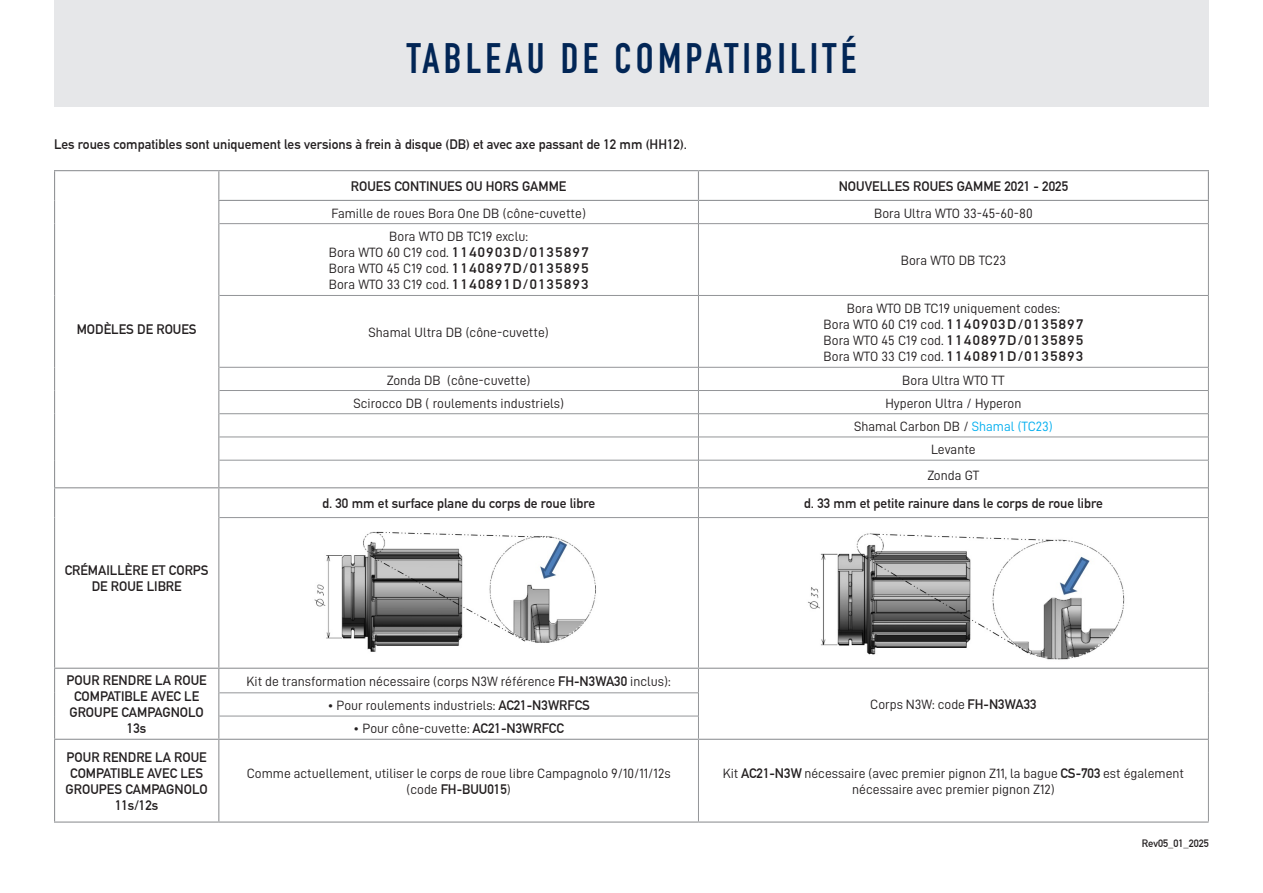
<style>
.page{position:relative;width:1263px;height:893px;background:#fff}
.page>*{position:absolute;margin:0;border:0;box-sizing:border-box;transform-origin:0 0}
.t1{font:700 42px "DIN Condensed";letter-spacing:.1em;color:#022656}
.Normale{font:13.5px/16.2px "D DIN";color:#231f20;text-align:center}
.t2{font:700 13.5px/16.2px "DIN Alternate";color:#231f20;text-align:center}
.Normale-2{font:700 10.5px "DIN Alternate";color:#231f20}
.s1{font-family:"DIN Alternate";font-weight:700}
.s2{color:#00aeef}
.s3{font-family:"D DIN";font-weight:400}
</style>
<div class="page">
<div style="left:54px;top:0;width:1155px;height:106px;background:#e6e7e9"></div>
<hr style="left:54px;top:170px;width:165px;height:1px;background:#939598">
<svg style="left:54px;top:171px;width:1px;height:53px"></svg>
<hr style="left:54px;top:224px;width:1px;height:71px;background:#939598">
<hr style="left:54px;top:295px;width:1px;height:72px;background:#939598">
<svg style="left:54px;top:367px;width:1px;height:120px"></svg>
<hr style="left:219px;top:170px;width:479px;height:1px;background:#939598">
<hr style="left:698px;top:170px;width:511px;height:1px;background:#939598">
<hr style="left:218px;top:200px;width:480px;height:1px;background:#939598">
<svg style="left:218px;top:171px;width:1px;height:53px"></svg>
<hr style="left:698px;top:200px;width:511px;height:1px;background:#939598">
<hr style="left:218px;top:224px;width:1px;height:71px;background:#939598">
<hr style="left:218px;top:295px;width:1px;height:72px;background:#939598">
<svg style="left:218px;top:367px;width:1px;height:120px"></svg>
<svg style="left:1208px;top:171px;width:1px;height:52px"></svg>
<hr style="left:219px;top:223px;width:479px;height:1px;background:#939598">
<hr style="left:698px;top:223px;width:510px;height:1px;background:#939598">
<hr style="left:1208px;top:224px;width:1px;height:71px;background:#939598">
<hr style="left:219px;top:295px;width:479px;height:1px;background:#939598">
<hr style="left:698px;top:295px;width:510px;height:1px;background:#939598">
<hr style="left:1208px;top:296px;width:1px;height:71px;background:#939598">
<hr style="left:219px;top:367px;width:479px;height:1px;background:#939598">
<hr style="left:698px;top:367px;width:510px;height:1px;background:#939598">
<hr style="left:219px;top:390px;width:479px;height:1px;background:#939598">
<hr style="left:698px;top:390px;width:510px;height:1px;background:#939598">
<hr style="left:219px;top:413px;width:479px;height:1px;background:#939598">
<hr style="left:698px;top:413px;width:510px;height:1px;background:#939598">
<hr style="left:219px;top:437px;width:479px;height:1px;background:#939598">
<hr style="left:698px;top:437px;width:510px;height:1px;background:#939598">
<hr style="left:219px;top:460px;width:479px;height:1px;background:#939598">
<hr style="left:698px;top:460px;width:510px;height:1px;background:#939598">
<hr style="left:54px;top:487px;width:165px;height:1px;background:#939598">
<hr style="left:54px;top:488px;width:1px;height:30px;background:#939598">
<hr style="left:54px;top:518px;width:1px;height:150px;background:#939598">
<hr style="left:54px;top:668px;width:165px;height:1px;background:#939598">
<svg style="left:54px;top:669px;width:1px;height:70px"></svg>
<hr style="left:54px;top:739px;width:165px;height:1px;background:#939598">
<hr style="left:54px;top:740px;width:1px;height:81px;background:#939598">
<hr style="left:54px;top:821px;width:165px;height:2px;background:#939598">
<hr style="left:218px;top:488px;width:1px;height:30px;background:#939598">
<hr style="left:218px;top:518px;width:1px;height:150px;background:#939598">
<svg style="left:218px;top:669px;width:1px;height:70px"></svg>
<hr style="left:218px;top:740px;width:1px;height:81px;background:#939598">
<svg style="left:1208px;top:367px;width:1px;height:150px"></svg>
<hr style="left:219px;top:517px;width:479px;height:1px;background:#939598">
<hr style="left:698px;top:517px;width:510px;height:1px;background:#939598">
<hr style="left:698px;top:518px;width:1px;height:150px;background:#939598">
<hr style="left:1208px;top:518px;width:1px;height:150px;background:#939598">
<hr style="left:219px;top:693px;width:480px;height:1px;background:#939598">
<hr style="left:219px;top:716px;width:480px;height:1px;background:#939598">
<svg style="left:698px;top:669px;width:1px;height:70px"></svg>
<svg style="left:1208px;top:668px;width:1px;height:71px"></svg>
<hr style="left:698px;top:740px;width:1px;height:81px;background:#939598">
<hr style="left:1208px;top:739px;width:1px;height:82px;background:#939598">
<hr style="left:219px;top:487px;width:479px;height:1px;background:#939598">
<hr style="left:698px;top:487px;width:510px;height:1px;background:#939598">
<hr style="left:219px;top:668px;width:479px;height:1px;background:#939598">
<hr style="left:698px;top:668px;width:510px;height:1px;background:#939598">
<hr style="left:219px;top:739px;width:479px;height:1px;background:#939598">
<hr style="left:698px;top:739px;width:510px;height:1px;background:#939598">
<hr style="left:219px;top:821px;width:479px;height:2px;background:#939598">
<hr style="left:698px;top:821px;width:510px;height:2px;background:#939598">
<svg style="left:698px;top:171px;width:1px;height:52px"></svg>
<hr style="left:698px;top:224px;width:1px;height:71px;background:#939598">
<hr style="left:698px;top:296px;width:1px;height:71px;background:#939598">
<svg style="left:698px;top:367px;width:1px;height:150px"></svg>
<img style="left:314px;top:531px;width:282px;height:121px">
<img style="left:808px;top:533px;width:317px;height:127px">
<p class="t1" style="left:407px;top:30px;width:451px">TABLEAU DE COMPATIBILITÉ</p>
<p class="t2" style="left:54px;top:135px;width:635px">Les roues compatibles sont uniquement les versions à frein à disque (DB) et avec axe passant de 12 mm (HH12).</p>
<p class="t2" style="left:77px;top:321px;width:121px">MODÈLES DE ROUES</p>
<p class="t2" style="left:65px;top:561px;width:145px">CRÉMAILLÈRE ET CORPS<br>DE ROUE LIBRE</p>
<p class="t2" style="left:351px;top:177px;width:217px">ROUES CONTINUES OU HORS GAMME</p>
<p class="t2" style="left:839px;top:177px;width:231px">NOUVELLES ROUES GAMME 2021 - 2025</p>
<p class="Normale" style="left:331px;top:205px;width:256px">Famille de roues Bora One DB (cône-cuvette)</p>
<p class="Normale" style="left:874px;top:205px;width:160px">Bora Ultra WTO 33-45-60-80</p>
<p class="Normale" style="left:389px;top:228px;width:140px">Bora WTO DB TC19 exclu:</p>
<p class="Normale" style="left:329px;top:244px;width:261px">Bora WTO 60 C19 cod. <span class="s1">1140903D/0135897</span></p>
<p class="Normale" style="left:329px;top:260px;width:261px">Bora WTO 45 C19 cod. <span class="s1">1140897D/0135895</span></p>
<p class="Normale" style="left:329px;top:276px;width:261px">Bora WTO 33 C19 cod. <span class="s1">1140891D/0135893</span></p>
<p class="Normale" style="left:901px;top:252px;width:107px">Bora WTO DB TC23</p>
<p class="Normale" style="left:369px;top:324px;width:182px">Shamal Ultra DB (cône-cuvette)</p>
<p class="Normale" style="left:847px;top:300px;width:215px">Bora WTO DB TC19 uniquement codes:</p>
<p class="Normale" style="left:823px;top:316px;width:261px">Bora WTO 60 C19 cod. <span class="s1">1140903D/0135897</span></p>
<p class="Normale" style="left:823px;top:332px;width:261px">Bora WTO 45 C19 cod. <span class="s1">1140897D/0135895</span></p>
<p class="Normale" style="left:823px;top:348px;width:261px">Bora WTO 33 C19 cod. <span class="s1">1140891D/0135893</span></p>
<p class="Normale" style="left:387px;top:372px;width:145px">Zonda DB (cône-cuvette)</p>
<p class="Normale" style="left:902px;top:372px;width:104px">Bora Ultra WTO TT</p>
<p class="Normale" style="left:353px;top:395px;width:212px">Scirocco DB ( roulements industriels)</p>
<p class="Normale" style="left:885px;top:395px;width:138px">Hyperon Ultra / Hyperon</p>
<p class="Normale" style="left:854px;top:418px;width:200px">Shamal Carbon DB / <span class="s2">Shamal (TC23)</span></p>
<p class="Normale" style="left:931px;top:441px;width:46px">Levante</p>
<p class="Normale" style="left:927px;top:467px;width:53px">Zonda GT</p>
<p class="t2" style="left:322px;top:494px;width:275px">d. 30 mm et surface plane du corps de roue libre</p>
<p class="t2" style="left:804px;top:494px;width:301px">d. 33 mm et petite rainure dans le corps de roue libre</p>
<p class="t2" style="left:67px;top:671px;width:142px">POUR RENDRE LA ROUE<br>COMPATIBLE AVEC LE<br>GROUPE CAMPAGNOLO<br>13s</p>
<p class="Normale" style="left:247px;top:673px;width:425px">Kit de transformation nécessaire (corps N3W référence <span class="s1">FH-N3WA30</span> inclus):</p>
<p class="Normale" style="left:327px;top:697px;width:264px">• Pour roulements industriels: <span class="s1">AC21-N3WRFCS</span></p>
<p class="Normale" style="left:870px;top:696px;width:168px">Corps N3W: code <span class="s1">FH-N3WA33</span></p>
<p class="Normale" style="left:353px;top:720px;width:212px">• Pour cône-cuvette: <span class="s1">AC21-N3WRFCC</span></p>
<p class="t2" style="left:67px;top:748px;width:142px">POUR RENDRE LA ROUE</p>
<p class="t2" style="left:70px;top:764px;width:134px">COMPATIBLE AVEC LES</p>
<p class="t2" style="left:66px;top:780px;width:144px">GROUPES CAMPAGNOLO<br>11s/12s</p>
<p class="Normale" style="left:247px;top:765px;width:425px">Comme actuellement, utiliser le corps de roue libre Campagnolo 9/10/11/12s</p>
<p class="t2" style="left:407px;top:781px;width:106px"><span class="s3">(code</span> FH-BUU015<span class="s3">)</span></p>
<p class="Normale" style="left:723px;top:765px;width:463px">Kit <span class="s1">AC21-N3W</span> nécessaire (avec premier pignon Z11, la bague <span class="s1">CS-703</span> est également nécessaire avec premier pignon Z12)</p>
<p class="Normale-2" style="left:1142px;top:835px;width:69px">Rev05_01_2025</p>
</div>
